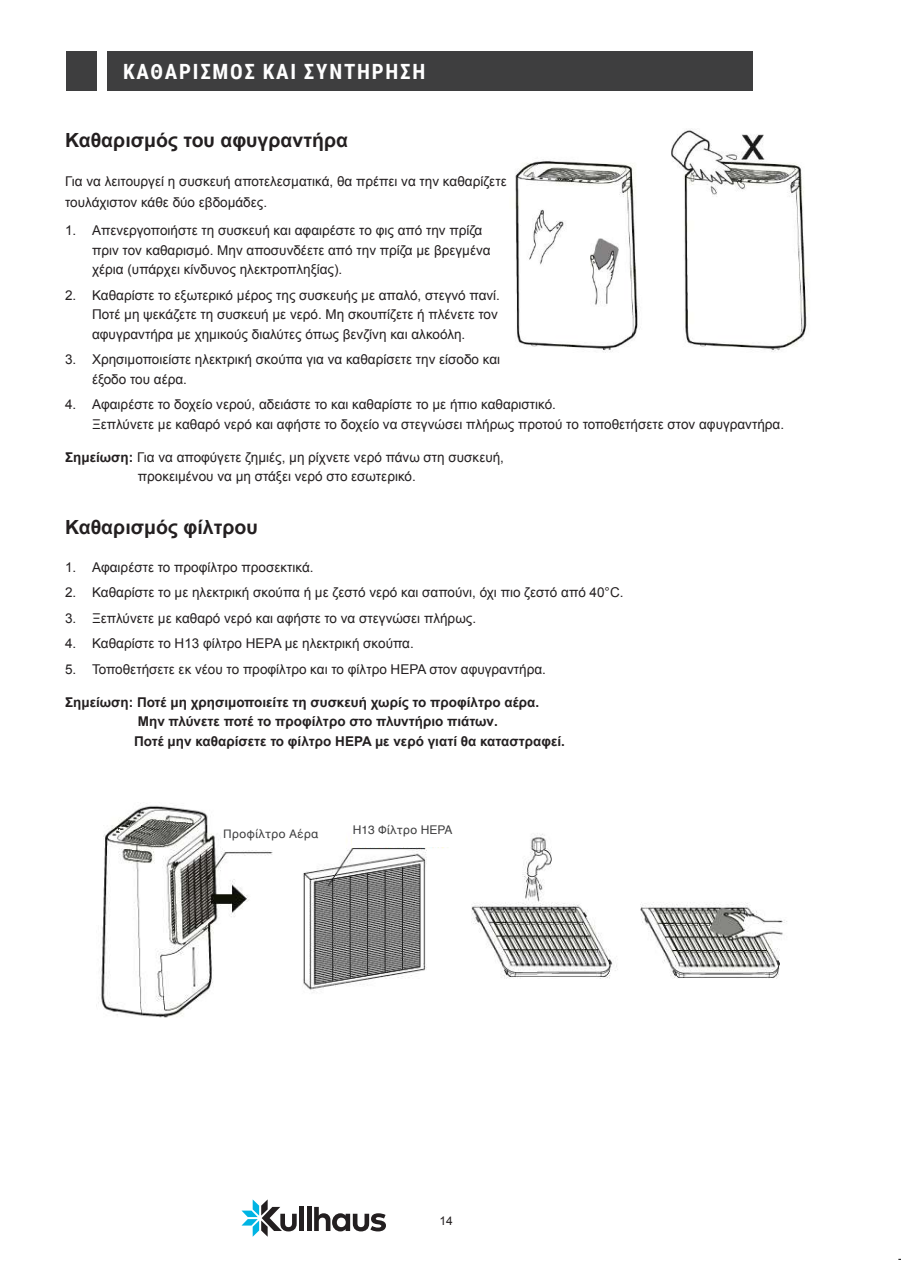
<style>
.page{position:relative;width:901px;height:1261px;background:#fff}
.page>*{position:absolute;margin:0;border:0;box-sizing:border-box;transform-origin:0 0}
.t1{font:700 21px "Roboto Condensed";letter-spacing:.085em;color:#fff}
.t2{font:700 19.5px "Arial";color:#231f20}
.t3{font:13.5px/19.5px "Arial";color:#231f20}
.t4{font:700 13.5px/19.5px "Arial";color:#231f20}
.t5{font:12px "Helvetica";color:#3e3e3f}
.t6{font:12px "Arial";color:#231f20}
.s1{font-weight:700}
</style>
<div class="page">
<div style="left:299px;top:1207px;width:5px;height:24px;background:#231f20"></div>
<hr style="left:307px;top:1207px;width:4px;height:24px;background:#231f20">
<svg style="left:314px;top:1207px;width:72px;height:24px"></svg>
<svg style="left:241px;top:1199px;width:56px;height:37px"></svg>
<div style="left:108px;top:51px;width:645px;height:39px;background:#3e3e3f"></div>
<div style="left:66px;top:51px;width:31px;height:39px;background:#3e3e3f"></div>
<img style="left:515px;top:130px;width:293px;height:223px">
<img style="left:96px;top:803px;width:691px;height:215px">
<div style="left:223px;top:816px;width:108px;height:34px;background:#fff"></div>
<div style="left:353px;top:813px;width:108px;height:34px;background:#fff"></div>
<h1 class="t1" style="left:123px;top:56px;width:304px">ΚΑΘΑΡΙΣΜΟΣ ΚΑΙ ΣΥΝΤΗΡΗΣΗ</h1>
<h2 class="t2" style="left:65px;top:127px;width:284px">Καθαρισμός του αφυγραντήρα</h2>
<p class="t3" style="left:65px;top:170px;width:443px;line-height:21px">Για να λειτουργεί η συσκευή αποτελεσματικά, θα πρέπει να την καθαρίζετε τουλάχιστον κάθε δύο εβδομάδες.</p>
<p class="t3" style="left:92px;top:221px;width:400px;text-indent:-27px">1. Απενεργοποιήστε τη συσκευή και αφαιρέστε το φις από την πρίζα πριν τον καθαρισμό. Μην αποσυνδέετε από την πρίζα με βρεγμένα χέρια (υπάρχει κίνδυνος ηλεκτροπληξίας).</p>
<p class="t3" style="left:92px;top:285px;width:409px;text-indent:-27px">2. Καθαρίστε το εξωτερικό μέρος της συσκευής με απαλό, στεγνό πανί.<br>Ποτέ μη ψεκάζετε τη συσκευή με νερό. Μη σκουπίζετε ή πλένετε τον αφυγραντήρα με χημικούς διαλύτες όπως βενζίνη και αλκοόλη.</p>
<p class="t3" style="left:92px;top:350px;width:410px;text-indent:-27px">3. Χρησιμοποιείστε ηλεκτρική σκούπα για να καθαρίσετε την είσοδο και έξοδο του αέρα.</p>
<p class="t3" style="left:92px;top:395px;width:693px;text-indent:-27px">4. Αφαιρέστε το δοχείο νερού, αδειάστε το και καθαρίστε το με ήπιο καθαριστικό.<br>Ξεπλύνετε με καθαρό νερό και αφήστε το δοχείο να στεγνώσει πλήρως προτού το τοποθετήσετε στον αφυγραντήρα.</p>
<p class="t3" style="left:138px;top:447px;width:368px;text-indent:-73px"><span class="s1">Σημείωση:</span> Για να αποφύγετε ζημιές, μη ρίχνετε νερό πάνω στη συσκευή, προκειμένου να μη στάξει νερό στο εσωτερικό.</p>
<h2 class="t2" style="left:65px;top:514px;width:194px">Καθαρισμός φίλτρου</h2>
<p class="t3" style="left:65px;top:557px;width:250px">1. Αφαιρέστε το προφίλτρο προσεκτικά.</p>
<p class="t3" style="left:65px;top:583px;width:560px">2. Καθαρίστε το με ηλεκτρική σκούπα ή με ζεστό νερό και σαπούνι, όχι πιο ζεστό από 40°C.</p>
<p class="t3" style="left:65px;top:608px;width:412px">3. Ξεπλύνετε με καθαρό νερό και αφήστε το να στεγνώσει πλήρως.</p>
<p class="t3" style="left:65px;top:634px;width:350px">4. Καθαρίστε το H13 φίλτρο HEPA με ηλεκτρική σκούπα.</p>
<p class="t3" style="left:65px;top:659px;width:482px">5. Τοποθετήσετε εκ νέου το προφίλτρο και το φίλτρο HEPA στον αφυγραντήρα.</p>
<p class="t4" style="left:134px;top:693px;width:432px;text-indent:-69px">Σημείωση: Ποτέ μη χρησιμοποιείτε τη συσκευή χωρίς το προφίλτρο αέρα.<br>Μην πλύνετε ποτέ το προφίλτρο στο πλυντήριο πιάτων.<br>Ποτέ μην καθαρίσετε το φίλτρο HEPA με νερό γιατί θα καταστραφεί.</p>
<p class="t5" style="left:223px;top:824px;width:97px">Προφίλτρο Αέρα</p>
<p class="t5" style="left:353px;top:821px;width:101px">H13 Φίλτρο HEPA</p>
<p class="t6" style="left:439px;top:1212px;width:15px">14</p>
</div>
